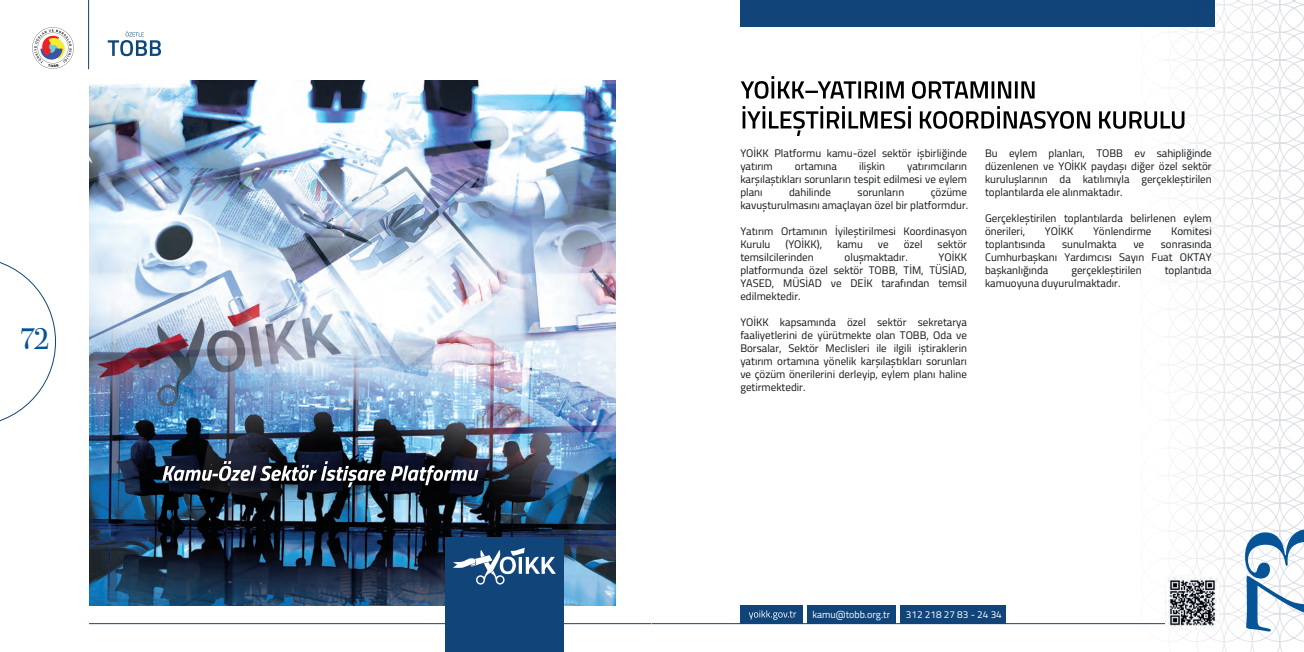
<style>
.page{position:relative;width:1304px;height:652px;background:#fff}
.page>*{position:absolute;margin:0;border:0;box-sizing:border-box;transform-origin:0 0}
.t1{font:124.3px "Bodoni Svty Two ITCTT Book";color:#055498}
.t2{font:30px "Bodoni Svty Two ITCTT Book";color:#055498}
.t3{font:11px/13px "Titillium Web";color:#111416;text-align:justify}
.t4{font:10px "Titillium Web";color:#fff}
</style>
<div class="page">
<svg style="left:32px;top:27px;width:42px;height:42px"></svg>
<hr style="left:88px;top:0;width:1px;height:69px;background:#114579">
<svg style="left:0;top:262px;width:56px;height:160px"></svg>
<div style="left:741px;top:0;width:474px;height:27px;background:#114579"></div>
<svg style="left:1141px;top:310px;width:163px;height:342px"></svg>
<svg style="left:1171px;top:0;width:133px;height:310px"></svg>
<hr style="left:89px;top:623px;width:562px;height:1px;background:#114579">
<hr style="left:652px;top:623px;width:563px;height:1px;background:#114579">
<svg style="left:108px;top:31px;width:53px;height:25px"></svg>
<img style="left:89px;top:81px;width:527px;height:524px">
<div style="left:445px;top:538px;width:118px;height:114px;background:#114579"></div>
<svg style="left:453px;top:548px;width:103px;height:37px"></svg>
<svg style="left:164px;top:463px;width:327px;height:37px;background:#192735"></svg>
<svg style="left:162px;top:461px;width:316px;height:26px"></svg>
<svg style="left:741px;top:76px;width:294px;height:23px"></svg>
<svg style="left:743px;top:106px;width:441px;height:30px"></svg>
<img style="left:1166px;top:575px;width:54px;height:55px">
<div style="left:741px;top:605px;width:62px;height:19px;background:#114579"></div>
<div style="left:808px;top:605px;width:87px;height:19px;background:#114579"></div>
<div style="left:900px;top:605px;width:106px;height:19px;background:#114579"></div>
<svg style="left:749px;top:610px;width:47px;height:10px"></svg>
<h2 class="t2" style="left:19px;top:321px;width:32px">72</h2>
<p class="t3" style="left:740px;top:146px;width:228px">YOİKK Platformu kamu-özel sektör ișbirliğinde yatırım</p>
<p class="t3" style="left:740px;top:159px;width:228px;text-indent:167px">yatırımcıların karșılaștıkları sorunların tespit edilmesi ve eylem planı</p>
<p class="t3" style="left:795px;top:159px;width:44px">ortamına</p>
<p class="t3" style="left:859px;top:159px;width:28px">ilișkin</p>
<p class="t3" style="left:789px;top:186px;width:43px">dahilinde</p>
<p class="t3" style="left:858px;top:186px;width:48px">sorunların</p>
<p class="t3" style="left:740px;top:186px;width:229px;text-align:right">çözüme<br>kavușturulmasını amaçlayan özel bir platformdur.</p>
<p class="t3" style="left:740px;top:225px;width:228px">Yatırım Ortamının İyileștirilmesi Koordinasyon<br>Kurulu</p>
<p class="t3" style="left:785px;top:238px;width:38px">(YOİKK),</p>
<p class="t3" style="left:837px;top:238px;width:27px">kamu</p>
<p class="t3" style="left:878px;top:238px;width:12px">ve</p>
<p class="t3" style="left:904px;top:238px;width:20px">özel</p>
<p class="t3" style="left:938px;top:238px;width:31px">sektör</p>
<p class="t3" style="left:740px;top:251px;width:75px">temsilcilerinden</p>
<p class="t3" style="left:845px;top:251px;width:65px">olușmaktadır.</p>
<p class="t3" style="left:740px;top:251px;width:228px;text-indent:198px">YOİKK platformunda özel sektör TOBB, TİM, TÜSİAD, YASED, MÜSİAD ve DEİK tarafından temsil edilmektedir.</p>
<p class="t3" style="left:740px;top:316px;width:228px">YOİKK kapsamında özel sektör sekretarya faaliyetlerini de yürütmekte olan TOBB, Oda ve Borsalar, Sektör Meclisleri ile ilgili iștiraklerin yatırım ortamına yönelik karșılaștıkları sorunları ve çözüm önerilerini derleyip, eylem planı haline getirmektedir.</p>
<p class="t3" style="left:985px;top:147px;width:228px">Bu eylem planları, TOBB ev sahipliğinde düzenlenen ve YOİKK paydașı diğer özel sektör kurulușlarının da katılımıyla gerçekleștirilen toplantılarda ele alınmaktadır.</p>
<p class="t3" style="left:985px;top:212px;width:228px">Gerçekleștirilen toplantılarda belirlenen eylem önerileri,</p>
<p class="t3" style="left:1045px;top:225px;width:30px">YOİKK</p>
<p class="t3" style="left:1093px;top:225px;width:60px">Yönlendirme</p>
<p class="t3" style="left:1171px;top:225px;width:42px">Komitesi</p>
<p class="t3" style="left:985px;top:238px;width:62px">toplantısında</p>
<p class="t3" style="left:1062px;top:238px;width:56px">sunulmakta</p>
<p class="t3" style="left:1133px;top:238px;width:12px">ve</p>
<p class="t3" style="left:985px;top:238px;width:228px;text-indent:176px">sonrasında Cumhurbașkanı Yardımcısı Sayın Fuat OKTAY bașkanlığında</p>
<p class="t3" style="left:1071px;top:264px;width:72px">gerçekleștirilen</p>
<p class="t3" style="left:1165px;top:264px;width:49px">toplantıda</p>
<p class="t3" style="left:985px;top:277px;width:137px">kamuoyuna duyurulmaktadır.</p>
<p class="t4" style="left:812px;top:607px;width:79px">kamu@tobb.org.tr</p>
<p class="t4" style="left:906px;top:607px;width:97px">312 218 27 83 - 24 34</p>
<h1 class="t1" style="left:1216px;top:641px;width:120px;rotate:-90deg">73</h1>
</div>
